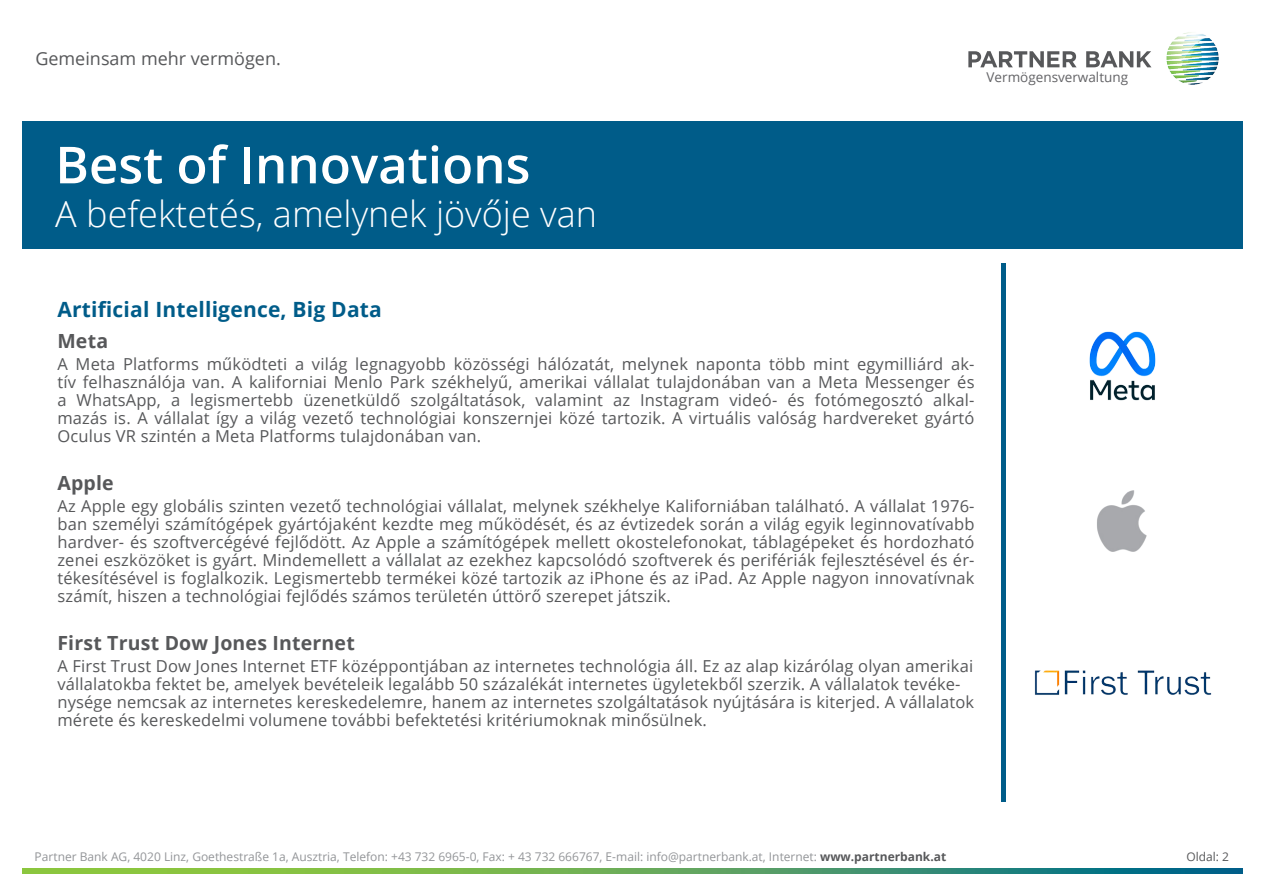
<style>
.page{position:relative;width:1263px;height:893px;background:#fff}
.page>*{position:absolute;margin:0;border:0;box-sizing:border-box;transform-origin:0 0}
.t1{font:600 51px "Open Sans";color:#fff}
.t2{font:300 36px "Open Sans";color:#fff}
.Subheadline{font:700 21px "Open Sans";letter-spacing:.01em;color:#005c89}
.Subheadline-2{font:700 19.5px "Open Sans";letter-spacing:.01em;color:#57585a}
.t3{font:18px "Open Sans";color:#57585a}
.Subheadline-3{font:16.5px/18px "Open Sans";letter-spacing:.01em;color:#57585a;text-align:justify}
.t4{font:13.5px "Open Sans";color:#636366}
.t5{font:12px "Open Sans";color:#939598}
.t6{font:12px "Open Sans";color:#57585a}
.s1{font-weight:700;color:#57585a}
</style>
<div class="page">
<img style="left:1166px;top:32px;width:53px;height:53px">
<svg style="left:968px;top:51px;width:183px;height:16px"></svg>
<div style="left:22px;top:122px;width:1220px;height:127px;background:#005c89"></div>
<svg style="left:23px;top:869px;width:1219px;height:4px;background:#59a25d"></svg>
<div style="left:1001px;top:263px;width:5px;height:538px;background:#005c89"></div>
<img style="left:1034px;top:670px;width:178px;height:25px">
<img style="left:1089px;top:331px;width:67px;height:70px">
<img style="left:1097px;top:490px;width:50px;height:62px">
<p class="t3" style="left:35px;top:46px;width:247px">Gemeinsam mehr vermögen.</p>
<h1 class="t1" style="left:55px;top:130px;width:477px">Best of Innovations</h1>
<h2 class="t2" style="left:55px;top:189px;width:543px">A befektetés, amelynek jövője van</h2>
<p class="t4" style="left:986px;top:68px;width:143px">Vermögensverwaltung</p>
<p class="Subheadline" style="left:57px;top:295px;width:326px">Artificial Intelligence, Big Data</p>
<p class="Subheadline-2" style="left:57px;top:327px;width:52px">Meta</p>
<p class="Subheadline-3" style="left:57px;top:355px;width:919px">A Meta Platforms működteti a világ legnagyobb közösségi hálózatát, melynek naponta több mint egymilliárd ak&shy;tív felhasználója van. A kaliforniai Menlo Park székhelyű, amerikai vállalat tulajdonában van a Meta Messenger és a WhatsApp, a legismertebb üzenetküldő szolgáltatások, valamint az Instagram videó- és fotómegosztó alkal&shy;mazás is. A vállalat így a világ vezető technológiai konszernjei közé tartozik. A virtuális valóság hardvereket gyártó Oculus VR szintén a Meta Platforms tulajdonában van.</p>
<p class="Subheadline-2" style="left:57px;top:469px;width:58px">Apple</p>
<p class="Subheadline-3" style="left:57px;top:497px;width:919px">Az Apple egy globális szinten vezető technológiai vállalat, melynek székhelye Kaliforniában található. A vállalat 1976- ban személyi számítógépek gyártójaként kezdte meg működését, és az évtizedek során a világ egyik leginnovatívabb hardver- és szoftvercégévé fejlődött. Az Apple a számítógépek mellett okostelefonokat, táblagépeket és hordozható zenei eszközöket is gyárt. Mindemellett a vállalat az ezekhez kapcsolódó szoftverek és perifériák fejlesztésével és ér&shy;tékesítésével is foglalkozik. Legismertebb termékei közé tartozik az iPhone és az iPad. Az Apple nagyon innovatívnak számít, hiszen a technológiai fejlődés számos területén úttörő szerepet játszik.</p>
<p class="Subheadline-2" style="left:57px;top:629px;width:299px">First Trust Dow Jones Internet</p>
<p class="Subheadline-3" style="left:57px;top:657px;width:918px;text-align:left">A First Trust Dow Jones Internet ETF középpontjában az internetes technológia áll. Ez az alap kizárólag olyan amerikai vállalatokba fektet be, amelyek bevételeik legalább 50 százalékát internetes ügyletekből szerzik. A vállalatok tevéke&shy;nysége nemcsak az internetes kereskedelemre, hanem az internetes szolgáltatások nyújtására is kiterjed. A vállalatok mérete és kereskedelmi volumene további befektetési kritériumoknak minősülnek.</p>
<p class="t5" style="left:35px;top:848px;width:913px">Partner Bank AG, 4020 Linz, Goethestraße 1a, Ausztria, Telefon: +43 732 6965-0, Fax: + 43 732 666767, E-mail: info@partnerbank.at, Internet: <span class="s1">www.partnerbank.at</span></p>
<p class="t6" style="left:1186px;top:848px;width:44px">Oldal: 2</p>
</div>
